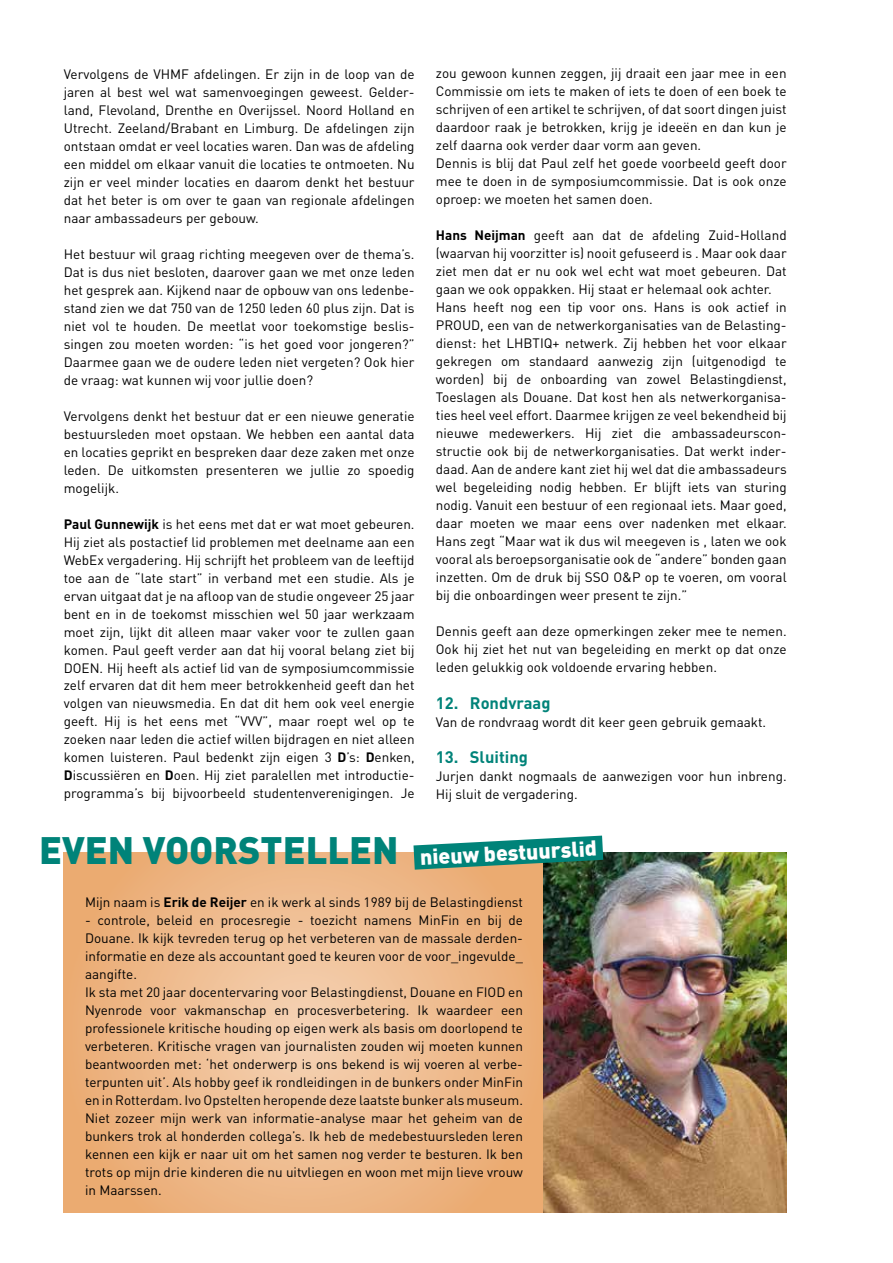
<style>
.page{position:relative;width:893px;height:1263px;background:#fff}
.page>*{position:absolute;margin:0;border:0;box-sizing:border-box;transform-origin:0 0}
.t1{font:900 37.8px "DIN";color:#008379}
.t2{font:900 21.3px "DIN";color:#fff}
.t3{font:700 16.5px "DIN";color:#008379}
.t4{font:13.5px/18px "DIN";color:#000;text-align:justify}
.s1{font-weight:700}
</style>
<div class="page">
<svg style="left:64px;top:853px;width:480px;height:360px"></svg>
<img style="left:544px;top:853px;width:243px;height:360px">
<svg style="left:413px;top:835px;width:190px;height:35px"></svg>
<p class="t4" style="left:64px;top:64px;width:352px">Vervolgens de VHMF afdelingen. Er zijn in de loop van de jaren al best wel wat samenvoegingen geweest. Gelder&shy;land, Flevoland, Drenthe en Overijssel. Noord Holland en Utrecht. Zeeland/Brabant en Limburg. De afdelingen zijn ontstaan omdat er veel locaties waren. Dan was de afdeling een middel om elkaar vanuit die locaties te ontmoeten. Nu zijn er veel minder locaties en daarom denkt het bestuur dat het beter is om over te gaan van regionale afdelingen naar ambassadeurs per gebouw.</p>
<p class="t4" style="left:64px;top:244px;width:352px">Het bestuur wil graag richting meegeven over de thema’s.<br>Dat is dus niet besloten, daarover gaan we met onze leden het gesprek aan. Kijkend naar de opbouw van ons ledenbe&shy;stand zien we dat 750 van de 1250 leden 60 plus zijn. Dat is niet vol te houden. De meetlat voor toekomstige beslis&shy;singen zou moeten worden: “is het goed voor jongeren?” Daarmee gaan we de oudere leden niet vergeten? Ook hier de vraag: wat kunnen wij voor jullie doen?</p>
<p class="t4" style="left:64px;top:406px;width:352px">Vervolgens denkt het bestuur dat er een nieuwe generatie bestuursleden moet opstaan. We hebben een aantal data en locaties geprikt en bespreken daar deze zaken met onze leden. De uitkomsten presenteren we jullie zo spoedig mogelijk.</p>
<p class="t4" style="left:64px;top:514px;width:352px"><span class="s1">Paul Gunnewijk</span> is het eens met dat er wat moet gebeuren.<br>Hij ziet als postactief lid problemen met deelname aan een WebEx vergadering. Hij schrijft het probleem van de leeftijd toe aan de “late start” in verband met een studie. Als je ervan uitgaat dat je na afloop van de studie ongeveer 25 jaar bent en in de toekomst misschien wel 50 jaar werkzaam moet zijn, lijkt dit alleen maar vaker voor te zullen gaan komen. Paul geeft verder aan dat hij vooral belang ziet bij DOEN. Hij heeft als actief lid van de symposiumcommissie zelf ervaren dat dit hem meer betrokkenheid geeft dan het volgen van nieuwsmedia. En dat dit hem ook veel energie geeft. Hij is het eens met “VVV”, maar roept wel op te zoeken naar leden die actief willen bijdragen en niet alleen komen luisteren. Paul bedenkt zijn eigen 3 <span class="s1">D</span>’s: <span class="s1">D</span>enken, <span class="s1">D</span>iscussiëren en <span class="s1">D</span>oen. Hij ziet paralellen met introductie&shy;programma’s bij bijvoorbeeld studentenverenigingen. Je</p>
<p class="t4" style="left:436px;top:64px;width:352px;text-align:left">zou gewoon kunnen zeggen, jij draait een jaar mee in een Commissie om iets te maken of iets te doen of een boek te schrijven of een artikel te schrijven, of dat soort dingen juist daardoor raak je betrokken, krijg je ideeën en dan kun je zelf daarna ook verder daar vorm aan geven.<br>Dennis is blij dat Paul zelf het goede voorbeeld geeft door mee te doen in de symposiumcommissie. Dat is ook onze oproep: we moeten het samen doen.</p>
<p class="t4" style="left:436px;top:226px;width:352px;text-align:left"><span class="s1">Hans Neijman</span> geeft aan dat de afdeling Zuid-Holland (waarvan hij voorzitter is) nooit gefuseerd is . Maar ook daar ziet men dat er nu ook wel echt wat moet gebeuren. Dat gaan we ook oppakken. Hij staat er helemaal ook achter.<br>Hans heeft nog een tip voor ons. Hans is ook actief in PROUD, een van de netwerkorganisaties van de Belasting&shy;dienst: het LHBTIQ+ netwerk. Zij hebben het voor elkaar gekregen om standaard aanwezig zijn (uitgenodigd te worden) bij de onboarding van zowel Belastingdienst, Toeslagen als Douane. Dat kost hen als netwerkorganisa&shy;ties heel veel effort. Daarmee krijgen ze veel bekendheid bij nieuwe medewerkers. Hij ziet die ambassadeurscon&shy;structie ook bij de netwerkorganisaties. Dat werkt inder&shy;daad. Aan de andere kant ziet hij wel dat die ambassadeurs wel begeleiding nodig hebben. Er blijft iets van sturing nodig. Vanuit een bestuur of een regionaal iets. Maar goed, daar moeten we maar eens over nadenken met elkaar.<br>Hans zegt “Maar wat ik dus wil meegeven is , laten we ook vooral als beroepsorganisatie ook de “andere” bonden gaan inzetten. Om de druk bij SSO O&amp;P op te voeren, om vooral bij die onboardingen weer present te zijn.”</p>
<p class="t4" style="left:436px;top:622px;width:352px">Dennis geeft aan deze opmerkingen zeker mee te nemen.<br>Ook hij ziet het nut van begeleiding en merkt op dat onze leden gelukkig ook voldoende ervaring hebben.</p>
<p class="t3" style="left:436px;top:692px;width:116px">12. Rondvraag</p>
<p class="t4" style="left:436px;top:712px;width:332px">Van de rondvraag wordt dit keer geen gebruik gemaakt.</p>
<p class="t3" style="left:436px;top:746px;width:94px">13. Sluiting</p>
<p class="t4" style="left:436px;top:766px;width:352px">Jurjen dankt nogmaals de aanwezigen voor hun inbreng.<br>Hij sluit de vergadering.</p>
<h1 class="t1" style="left:39px;top:825px;width:361px">EVEN VOORSTELLEN</h1>
<h2 class="t2" style="left:419px;top:843px;width:179px;rotate:-3deg">nieuw bestuurslid</h2>
<p class="t4" style="left:85px;top:892px;width:439px">Mijn naam is <span class="s1">Erik de Reijer</span> en ik werk al sinds 1989 bij de Belastingdienst</p>
<p class="t4" style="left:85px;top:910px;width:439px;text-align:left">- controle, beleid en procesregie - toezicht namens MinFin en bij de Douane. Ik kijk tevreden terug op het verbeteren van de massale derden&shy;informatie en deze als accountant goed te keuren voor de voor_ingevulde_ aangifte.<br>Ik sta met 20 jaar docentervaring voor Belastingdienst, Douane en FIOD en Nyenrode voor vakmanschap en procesverbetering. Ik waardeer een professionele kritische houding op eigen werk als basis om doorlopend te verbeteren. Kritische vragen van journalisten zouden wij moeten kunnen beantwoorden met: ‘het onderwerp is ons bekend is wij voeren al verbe&shy;terpunten uit’. Als hobby geef ik rondleidingen in de bunkers onder MinFin en in Rotterdam. Ivo Opstelten heropende deze laatste bunker als museum.<br>Niet zozeer mijn werk van informatie-analyse maar het geheim van de bunkers trok al honderden collega’s. Ik heb de medebestuursleden leren kennen een kijk er naar uit om het samen nog verder te besturen. Ik ben trots op mijn drie kinderen die nu uitvliegen en woon met mijn lieve vrouw in Maarssen.</p>
</div>
